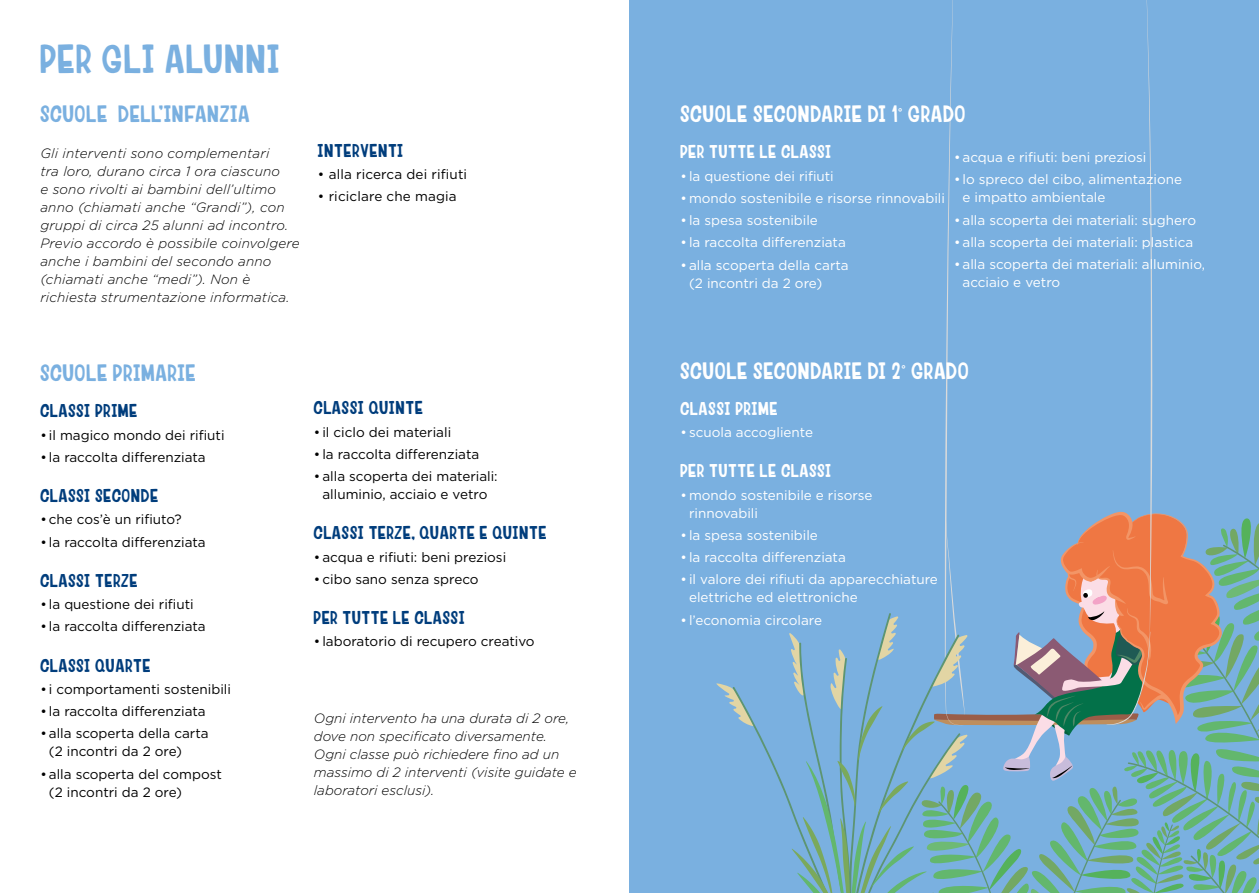
<style>
.page{position:relative;width:1259px;height:893px;background:#fff}
.page>*{position:absolute;margin:0;border:0;box-sizing:border-box;transform-origin:0 0}
.t1{font:36px "Lumberjack";letter-spacing:.025em;color:#7ab0e0}
.t2{font:21px "Lumberjack";letter-spacing:.03em;color:#fff}
.t3{font:21px "Lumberjack";letter-spacing:.03em;color:#7ab0e0}
.t4{font:16.5px "Lumberjack";letter-spacing:.04em;color:#003d7c}
.t5{font:16.5px "Lumberjack";letter-spacing:.04em;color:#fff}
.t6{font:13.5px/18px "Gotham";color:#fff}
.t7{font:13.5px/18px "Gotham";color:#000}
.t8{font:italic 300 13.5px/18px "Gotham";letter-spacing:.01em;color:#000}
</style>
<div class="page">
<div style="left:629px;top:0;width:630px;height:893px;background:#7ab0e0"></div>
<svg style="left:716px;top:0;width:543px;height:893px"></svg>
<h1 class="t1" style="left:40px;top:38px;width:241px">PER GLI ALUNNI</h1>
<h2 class="t3" style="left:40px;top:102px;width:211px">SCUOLE DELL’INFANZIA</h2>
<p class="t8" style="left:40px;top:144px;width:261px">Gli interventi sono complementari<br>tra loro, durano circa 1 ora ciascuno<br>e sono rivolti ai bambini dell’ultimo anno (chiamati anche “Grandi”), con gruppi di circa 25 alunni ad incontro.<br>Previo accordo è possibile coinvolgere anche i bambini del secondo anno (chiamati anche “medi”). Non è richiesta strumentazione informatica.</p>
<p class="t4" style="left:318px;top:141px;width:87px">INTERVENTI</p>
<p class="t7" style="left:318px;top:165px;width:151px">• alla ricerca dei rifiuti</p>
<p class="t7" style="left:318px;top:187px;width:140px">• riciclare che magia</p>
<h2 class="t3" style="left:40px;top:361px;width:157px">SCUOLE PRIMARIE</h2>
<p class="t4" style="left:40px;top:401px;width:99px">CLASSI PRIME</p>
<p class="t7" style="left:40px;top:426px;width:186px">• il magico mondo dei rifiuti</p>
<p class="t7" style="left:40px;top:448px;width:167px">• la raccolta differenziata</p>
<p class="t4" style="left:40px;top:486px;width:119px">CLASSI SECONDE</p>
<p class="t7" style="left:40px;top:510px;width:143px">• che cos’è un rifiuto?</p>
<p class="t7" style="left:40px;top:533px;width:167px">• la raccolta differenziata</p>
<p class="t4" style="left:40px;top:571px;width:99px">CLASSI TERZE</p>
<p class="t7" style="left:40px;top:595px;width:155px">• la questione dei rifiuti</p>
<p class="t7" style="left:40px;top:617px;width:167px">• la raccolta differenziata</p>
<p class="t4" style="left:40px;top:655px;width:112px">CLASSI QUARTE</p>
<p class="t7" style="left:40px;top:680px;width:192px">• i comportamenti sostenibili</p>
<p class="t7" style="left:40px;top:702px;width:167px">• la raccolta differenziata</p>
<p class="t7" style="left:49px;top:724px;width:161px;text-indent:-9px">• alla scoperta della carta (2 incontri da 2 ore)</p>
<p class="t7" style="left:49px;top:765px;width:174px;text-indent:-9px">• alla scoperta del compost (2 incontri da 2 ore)</p>
<p class="t4" style="left:314px;top:398px;width:111px">CLASSI QUINTE</p>
<p class="t7" style="left:314px;top:423px;width:139px">• il ciclo dei materiali</p>
<p class="t7" style="left:314px;top:445px;width:167px">• la raccolta differenziata</p>
<p class="t7" style="left:314px;top:467px;width:185px;text-align:center">• alla scoperta dei materiali: alluminio, acciaio e vetro</p>
<p class="t4" style="left:314px;top:523px;width:234px">CLASSI TERZE, QUARTE E QUINTE</p>
<p class="t7" style="left:314px;top:548px;width:194px">• acqua e rifiuti: beni preziosi</p>
<p class="t7" style="left:314px;top:570px;width:166px">• cibo sano senza spreco</p>
<p class="t4" style="left:314px;top:608px;width:152px">PER TUTTE LE CLASSI</p>
<p class="t7" style="left:314px;top:632px;width:222px">• laboratorio di recupero creativo</p>
<p class="t8" style="left:314px;top:708px;width:264px">Ogni intervento ha una durata di 2 ore, dove non specificato diversamente.<br>Ogni classe può richiedere fino ad un massimo di 2 interventi (visite guidate e laboratori esclusi).</p>
<h2 class="t2" style="left:680px;top:102px;width:287px">SCUOLE SECONDARIE DI 1° GRADO</h2>
<p class="t5" style="left:680px;top:142px;width:152px">PER TUTTE LE CLASSI</p>
<p class="t6" style="left:680px;top:167px;width:155px">• la questione dei rifiuti</p>
<p class="t6" style="left:680px;top:189px;width:266px">•mondo sostenibile e risorse rinnovabili</p>
<p class="t6" style="left:680px;top:211px;width:139px">• la spesa sostenibile</p>
<p class="t6" style="left:680px;top:233px;width:167px">• la raccolta differenziata</p>
<p class="t6" style="left:689px;top:256px;width:161px;text-indent:-9px">• alla scoperta della carta (2 incontri da 2 ore)</p>
<p class="t6" style="left:954px;top:148px;width:194px">• acqua e rifiuti: beni preziosi</p>
<p class="t6" style="left:962px;top:170px;width:221px;text-indent:-9px">• lo spreco del cibo, alimentazione e impatto ambientale</p>
<p class="t6" style="left:954px;top:211px;width:243px">• alla scoperta dei materiali: sughero</p>
<p class="t6" style="left:954px;top:233px;width:241px">• alla scoperta dei materiali: plastica</p>
<p class="t6" style="left:962px;top:255px;width:244px;text-indent:-9px">• alla scoperta dei materiali: alluminio, acciaio e vetro</p>
<h2 class="t2" style="left:680px;top:358px;width:290px">SCUOLE SECONDARIE DI 2° GRADO</h2>
<p class="t5" style="left:680px;top:399px;width:99px">CLASSI PRIME</p>
<p class="t6" style="left:680px;top:423px;width:134px">• scuola accogliente</p>
<p class="t5" style="left:680px;top:461px;width:152px">PER TUTTE LE CLASSI</p>
<p class="t6" style="left:689px;top:486px;width:185px;text-indent:-9px">•mondo sostenibile e risorse rinnovabili</p>
<p class="t6" style="left:680px;top:526px;width:139px">• la spesa sostenibile</p>
<p class="t6" style="left:680px;top:548px;width:167px">• la raccolta differenziata</p>
<p class="t6" style="left:689px;top:570px;width:250px;text-indent:-9px">• il valore dei rifiuti da apparecchiature elettriche ed elettroniche</p>
<p class="t6" style="left:680px;top:611px;width:143px">• l’economia circolare</p>
</div>
